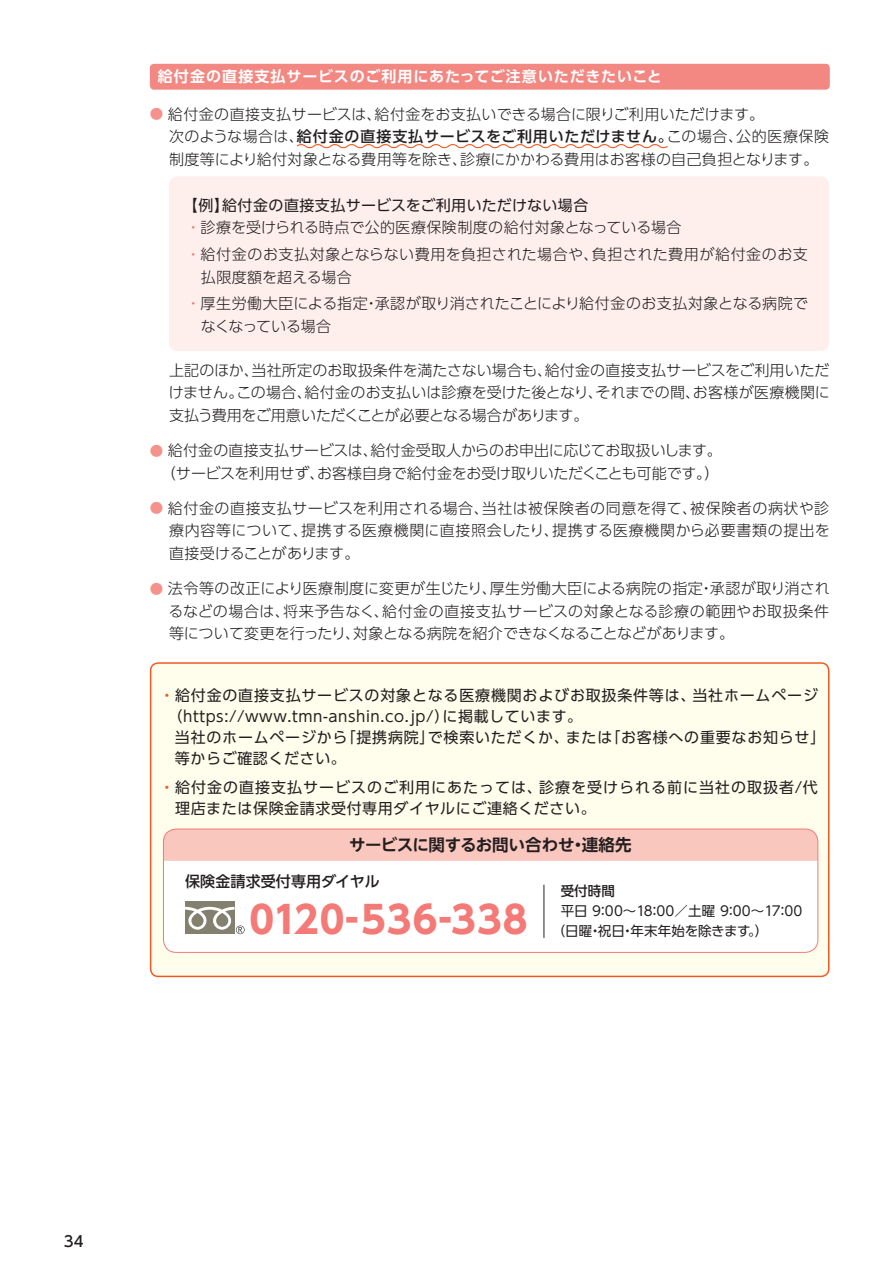
<style>
.page{position:relative;width:893px;height:1263px;background:#fff}
.page>*{position:absolute;margin:0;border:0;box-sizing:border-box;transform-origin:0 0}
.t1{font:700 37.5px "UD Shin Go Pro";letter-spacing:.03em;color:#f37a76}
.t2{font:700 16.5px "UD Shin Go NT Pro De";letter-spacing:-.02em;color:#231f20}
.t3{font:300 15px/22.5px "UD Shin Go Pro";letter-spacing:.01em;color:#231f20}
.t4{font:15px/21px "UD Shin Go Pro";letter-spacing:.05em;color:#231f20}
.t5{font:300 15px/22.5px "UD Shin Go Pro";letter-spacing:-.01em;color:#231f20;text-align:center}
.t6{font:300 15px/22.5px "UD Shin Go Pro";letter-spacing:.03em;color:#231f20}
.t7{font:700 15px "UD Shin Go Pro De";letter-spacing:.06em;color:#fff}
.t8{font:500 15px "UD Shin Go Pro";letter-spacing:.01em;color:#231f20}
.t9{font:13.5px "UD Shin Go Pro";letter-spacing:-.005em;color:#231f20}
.t10{font:500 13.5px "UD Shin Go Pro";color:#231f20}
.s1{font-size:13.5px;color:#f4928b}
.s2{font-weight:500}
.s3{font-weight:400}
.s4{color:#f37a76}
.s5{color:#f15921}
</style>
<div class="page">
<svg style="left:296px;top:144px;width:372px;height:5px"></svg>
<div style="left:169px;top:176px;width:660px;height:175px;background:#feefed;border-radius:9px"></div>
<div style="left:150px;top:64px;width:680px;height:26px;background:#f38781;border-radius:4px"></div>
<div style="left:151px;top:663px;width:678px;height:313px;background:#fffdec;border-radius:8px"></div>
<div style="left:150px;top:662px;width:679px;height:315px;border:2px solid #f15921;border-radius:8px"></div>
<div style="left:164px;top:861px;width:654px;height:91px;background:#fff"></div>
<div style="left:164px;top:829px;width:654px;height:32px;background:#fac7be"></div>
<div style="left:163px;top:829px;width:655px;height:123px;border:1px solid #f37a76;border-radius:13px"></div>
<div style="left:185px;top:902px;width:49px;height:32px;background:#838070"></div>
<svg style="left:185px;top:907px;width:60px;height:27px"></svg>
<hr style="left:544px;top:885px;width:1px;height:53px;background:#231f20">
<p class="t7" style="left:158px;top:65px;width:505px">給付金の直接支払サービスのご利用にあたってご注意いただきたいこと</p>
<p class="t3" style="left:169px;top:102px;width:662px;text-indent:-19px"><span class="s1">●</span> 給付金の直接支払サービスは、給付金をお支払いできる場合に限りご利用いただけます。<br>次のような場合は、<span class="s2">給付金の直接支払サービスをご利用いただけません。</span>この場合、公的医療保険制度等により給付対象となる費用等を除き、診療にかかわる費用はお客様の自己負担となります。</p>
<p class="t3" style="left:183px;top:193px;width:500px"><span class="s3">【例】給付金の直接支払サービスをご利用いただけない場合<br></span><span class="s4">・</span>診療を受けられる時点で公的医療保険制度の給付対象となっている場合</p>
<p class="t6" style="left:201px;top:243px;width:609px;text-indent:-15px"><span class="s4">・</span>給付金のお支払対象とならない費用を負担された場合や、負担された費用が給付金のお支払限度額を超える場合</p>
<p class="t3" style="left:201px;top:292px;width:609px;text-indent:-15px"><span class="s4">・</span>厚生労働大臣による指定・承認が取り消されたことにより給付金のお支払対象となる病院でなくなっている場合</p>
<p class="t3" style="left:169px;top:358px;width:663px;text-align:justify">上記のほか、当社所定のお取扱条件を満たさない場合も、給付金の直接支払サービスをご利用いただけません。この場合、給付金のお支払いは診療を受けた後となり、それまでの間、お客様が医療機関に支払う費用をご用意いただくことが必要となる場合があります。</p>
<p class="t5" style="left:150px;top:439px;width:574px"><span class="s1">●</span> 給付金の直接支払サービスは、給付金受取人からのお申出に応じてお取扱いします。（サービスを利用せず、お客様自身で給付金をお受け取りいただくことも可能です。）</p>
<p class="t3" style="left:169px;top:496px;width:662px;text-align:justify;text-indent:-19px"><span class="s1">●</span> 給付金の直接支払サービスを利用される場合、当社は被保険者の同意を得て、被保険者の病状や診療内容等について、提携する医療機関に直接照会したり、提携する医療機関から必要書類の提出を直接受けることがあります。</p>
<p class="t3" style="left:168px;top:577px;width:663px;text-align:justify;text-indent:-19px"><span class="s1">●</span> 法令等の改正により医療制度に変更が生じたり、厚生労働大臣による病院の指定・承認が取り消されるなどの場合は、将来予告なく、給付金の直接支払サービスの対象となる診療の範囲やお取扱条件等について変更を行ったり、対象となる病院を紹介できなくなることなどがあります。</p>
<p class="t4" style="left:159px;top:684px;width:660px"><span class="s5">・</span>給付金の直接支払サービスの対象となる医療機関およびお取扱条件等は、当社ホームページ</p>
<p class="t4" style="left:168px;top:705px;width:416px">（https://www.tmn-anshin.co.jp/）に掲載しています。</p>
<p class="t4" style="left:175px;top:726px;width:652px">当社のホームページから「提携病院」で検索いただくか、または「お客様への重要なお知らせ」</p>
<p class="t4" style="left:175px;top:747px;width:172px">等からご確認ください。</p>
<p class="t4" style="left:175px;top:777px;width:644px;text-indent:-16px"><span class="s5">・</span>給付金の直接支払サービスのご利用にあたっては、診療を受けられる前に当社の取扱者/代理店または保険金請求受付専用ダイヤルにご連絡ください。</p>
<p class="t2" style="left:349px;top:832px;width:284px">サービスに関するお問い合わせ・連絡先</p>
<p class="t8" style="left:185px;top:869px;width:196px">保険金請求受付専用ダイヤル</p>
<p class="t9" style="left:561px;top:900px;width:243px">平日 9：00～18：00／土曜 9：00～17：00</p>
<p class="t10" style="left:561px;top:880px;width:56px">受付時間</p>
<h1 class="t1" style="left:250px;top:889px;width:280px">0120-536-338</h1>
<p class="t9" style="left:552px;top:920px;width:218px">（日曜・祝日・年末年始を除きます。）</p>
<p class="t8" style="left:64px;top:1229px;width:21px">34</p>
</div>
